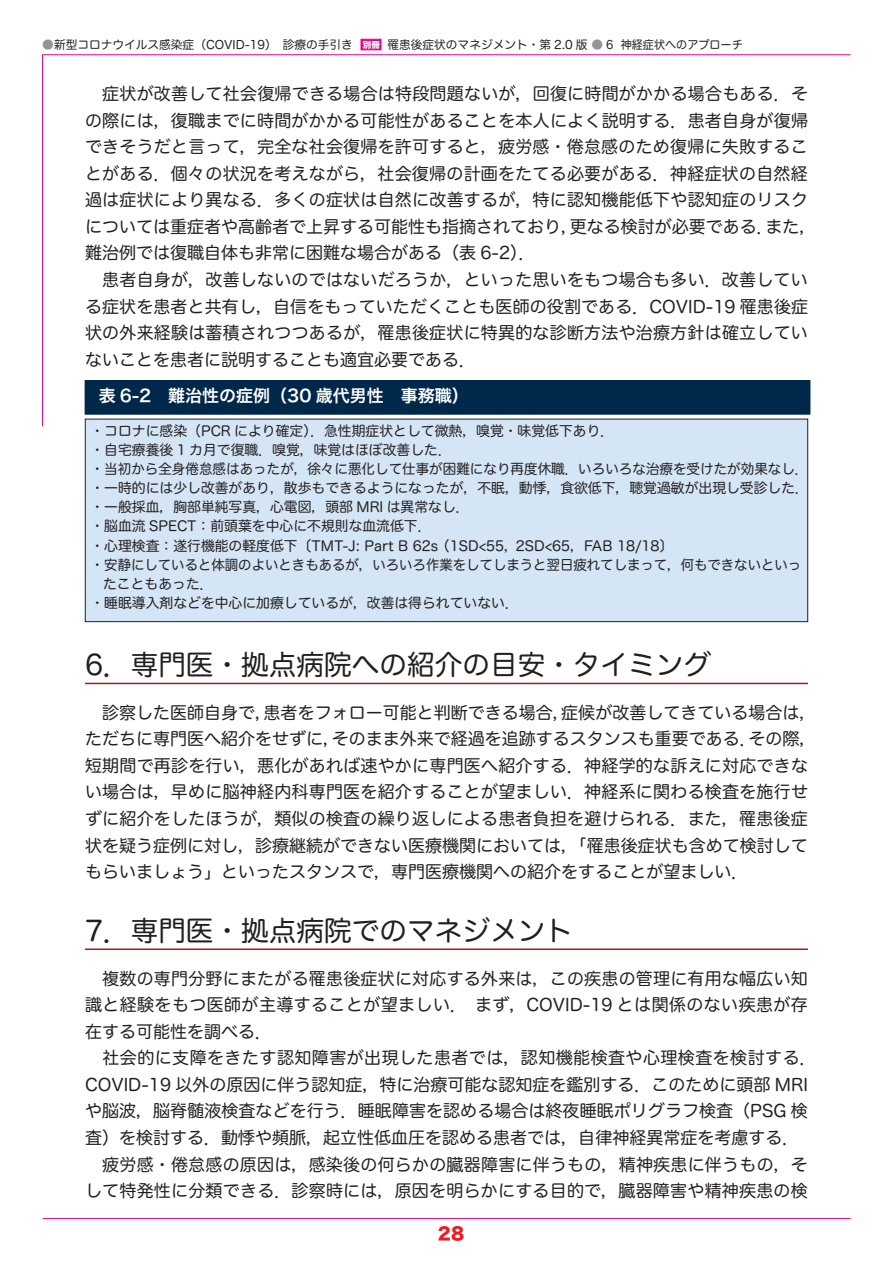
<style>
.page{position:relative;width:893px;height:1263px;background:#fff}
.page>*{position:absolute;margin:0;border:0;box-sizing:border-box;transform-origin:0 0}
.t1{font:27.6px "Hira Maru Pro N W4";color:#231f20}
.t2{font:16.95px/26.5px "Hira Maru Pro N W4";letter-spacing:.015em;color:#231f20}
.t3{font:16.95px "Hiragino Sans W6";color:#fff}
.t4{font:16.95px "Hira Kaku Std N W8";color:#ee1d23}
.t5{font:13.8px "Hira Maru Pro N W4";color:#231f20}
.t6{font:11.7px "Hira Maru Pro N W4";color:#231f20}
.t7{font:11.7px "Hira Maru Pro N W4";color:#231f20;scale:.95 1}
.t8{font:8.55px "Hira Kaku Std W8";color:#fff}
.s1{color:#939598}
</style>
<div class="page">
<hr style="left:43px;top:54px;width:807px;height:1px;background:#ed028c">
<hr style="left:42px;top:55px;width:1px;height:371px;background:#ed028c">
<hr style="left:43px;top:1218px;width:808px;height:1px;background:#ed028c">
<div style="left:361px;top:39px;width:20px;height:11px;background:#ed028c;border:1px solid #ed028c"></div>
<hr style="left:85px;top:683px;width:723px;height:1px;background:#ab191d">
<hr style="left:85px;top:948px;width:723px;height:2px;background:#ab191d">
<div style="left:85px;top:419px;width:723px;height:203px;background:#d4e5f5"></div>
<div style="left:85px;top:419px;width:723px;height:203px;border:1px solid #231f20"></div>
<div style="left:85px;top:380px;width:725px;height:32px;background:#00284b"></div>
<div style="left:85px;top:381px;width:725px;height:33px;border:1px solid #00284b"></div>
<p class="t7" style="left:621px;top:34px;width:130px">神経症状へのアプローチ</p>
<p class="t6" style="left:387px;top:34px;width:227px">罹患後症状のマネジメント・第 2.0 版 <span class="s1">●</span> 6</p>
<p class="t6" style="left:42px;top:34px;width:363px"><span class="s1">●</span>新型コロナウイルス感染症（COVID-19）　診療の手引き　　 　　</p>
<p class="t2" style="left:85px;top:79px;width:724px">　症状が改善して社会復帰できる場合は特段問題ないが，回復に時間がかかる場合もある．そ</p>
<p class="t2" style="left:85px;top:106px;width:724px">の際には，復職までに時間がかかる可能性があることを本人によく説明する．患者自身が復帰</p>
<p class="t2" style="left:85px;top:132px;width:724px">できそうだと言って，完全な社会復帰を許可すると，疲労感・倦怠感のため復帰に失敗するこ</p>
<p class="t2" style="left:85px;top:159px;width:724px">とがある．個々の状況を考えながら，社会復帰の計画をたてる必要がある．神経症状の自然経</p>
<p class="t2" style="left:85px;top:186px;width:724px">過は症状により異なる．多くの症状は自然に改善するが，特に認知機能低下や認知症のリスク</p>
<p class="t2" style="left:765px;top:212px;width:53px">また，</p>
<p class="t8" style="left:363px;top:40px;width:19px">別冊</p>
<p class="t2" style="left:570px;top:212px;width:206px">更なる検討が必要である．</p>
<p class="t2" style="left:85px;top:212px;width:495px">については重症者や高齢者で上昇する可能性も指摘されており，難治例では復職自体も非常に困難な場合がある（表 6-2 ．(</p>
<p class="t2" style="left:85px;top:265px;width:725px;text-align:justify">　患者自身が，改善しないのではないだろうか，といった思いをもつ場合も多い．改善している症状を患者と共有し，自信をもっていただくことも医師の役割である．COVID-19 罹患後症状の外来経験は蓄積されつつあるが，罹患後症状に特異的な診断方法や治療方針は確立していないことを患者に説明することも適宜必要である．</p>
<p class="t3" style="left:99px;top:381px;width:54px">表 6-2</p>
<p class="t3" style="left:168px;top:381px;width:302px">難治性の症例（30 歳代男性　事務職(</p>
<p class="t5" style="left:90px;top:419px;width:525px">・コロナに感染（PCR により確定．）急性期症状として微熱，嗅覚・味覚低下あり．</p>
<p class="t5" style="left:90px;top:438px;width:363px">・自宅療養後 1 カ月で復職．嗅覚，味覚はほぼ改善した．</p>
<p class="t5" style="left:90px;top:457px;width:720px">・当初から全身倦怠感はあったが，徐々に悪化して仕事が困難になり再度休職．いろいろな治療を受けたが効果なし．</p>
<p class="t5" style="left:90px;top:476px;width:720px">・一時的には少し改善があり，散歩もできるようになったが，不眠，動悸，食欲低下，聴覚過敏が出現し受診した．</p>
<p class="t5" style="left:90px;top:495px;width:381px">・一般採血，胸部単純写真，心電図，頭部 MRI は異常なし．</p>
<p class="t5" style="left:90px;top:514px;width:343px">・脳血流 SPECT：前頭葉を中心に不規則な血流低下．</p>
<p class="t5" style="left:516px;top:533px;width:159px">2SD&lt;65，FAB 18/18〔</p>
<p class="t5" style="left:90px;top:533px;width:429px">・心理検査：遂行機能の軽度低下〔TMT :J- Part B 62 （s 1SD&lt;55，</p>
<p class="t5" style="left:90px;top:553px;width:712px">・安静にしていると体調のよいときもあるが，いろいろ作業をしてしまうと翌日疲れてしまって，何もできないといっ</p>
<p class="t5" style="left:103px;top:572px;width:112px">たこともあった．</p>
<p class="t5" style="left:90px;top:591px;width:430px">・睡眠導入剤などを中心に加療しているが，改善は得られていない．</p>
<p class="t1" style="left:85px;top:641px;width:628px">6．専門医・拠点病院への紹介の目安・タイミング</p>
<p class="t2" style="left:561px;top:698px;width:257px">症候が改善してきている場合は，</p>
<p class="t2" style="left:264px;top:698px;width:308px">患者をフォロー可能と判断できる場合，</p>
<p class="t2" style="left:85px;top:698px;width:189px">　診察した医師自身で，</p>
<p class="t2" style="left:85px;top:725px;width:724px">ただちに専門医へ紹介をせずに，<br>短期間で再診を行い，悪化があれば速やかに専門医へ紹介する．神経学的な訴えに対応できない場合は，早めに脳神経内科専門医を紹介することが望ましい．神経系に関わる検査を施行せずに紹介をしたほうが，類似の検査の繰り返しによる患者負担を避けられる．また，罹患後症状を疑う症例に対し，診療継続ができない医療機関においては「，罹患後症状も含めて検討してもらいましょう」といったスタンスで，専門医療機関への紹介をすることが望ましい．</p>
<p class="t1" style="left:85px;top:906px;width:489px">7．専門医・拠点病院でのマネジメント</p>
<p class="t2" style="left:85px;top:964px;width:724px;text-align:right">　複数の専門分野にまたがる罹患後症状に対応する外来は，この疾患の管理に有用な幅広い知まず，COVID-19 とは関係のない疾患が存</p>
<p class="t2" style="left:748px;top:725px;width:70px">その際，</p>
<p class="t2" style="left:332px;top:725px;width:427px">そのまま外来で経過を追跡するスタンスも重要である．</p>
<p class="t2" style="left:85px;top:990px;width:383px">識と経験をもつ医師が主導することが望ましい．在する可能性を調べる．</p>
<p class="t2" style="left:85px;top:1043px;width:733px">　社会的に支障をきたす認知障害が出現した患者では，認知機能検査や心理検査を検討する．COVID-19 以外の原因に伴う認知症，特に治療可能な認知症を鑑別する．このために頭部 MRIや脳波，脳脊髄液検査などを行う．睡眠障害を認める場合は終夜睡眠ポリグラフ検査（PSG 検査）を検討する．動悸や頻脈，起立性低血圧を認める患者では，自律神経異常症を考慮する．</p>
<p class="t2" style="left:85px;top:1150px;width:724px">　疲労感・倦怠感の原因は，感染後の何らかの臓器障害に伴うもの，精神疾患に伴うもの，そして特発性に分類できる．診察時には，原因を明らかにする目的で，臓器障害や精神疾患の検</p>
<p class="t4" style="left:438px;top:1224px;width:28px">28</p>
</div>
